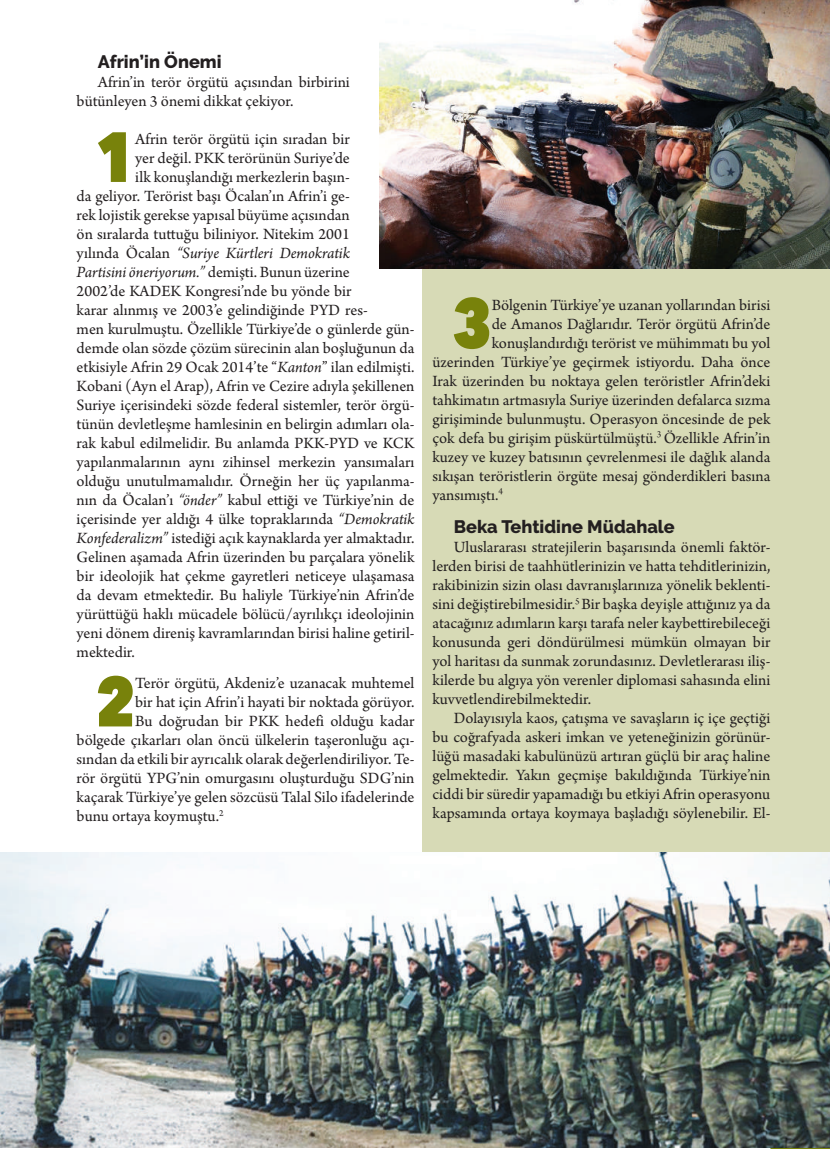
<style>
.page{position:relative;width:830px;height:1149px;background:#fff}
.page>*{position:absolute;margin:0;border:0;box-sizing:border-box;transform-origin:0 0}
.t1{font:800 70.05px "Avenir Next Condensed";color:#78820b}
.t2{font:800 18px "Raleway";color:#231f20}
.t3{font:16.5px/19px "Arno Pro";color:#231f20;text-align:justify}
.t4{font:italic 16.5px "Arno Pro";letter-spacing:-.005em;color:#231f20}
.s1{font-style:normal}
.s2{font-style:italic}
</style>
<div class="page">
<div style="left:422px;top:0;width:407px;height:1097px;background:#d7dab6"></div>
<img style="left:0;top:852px;width:829px;height:295px">
<img style="left:379px;top:0;width:450px;height:268px">
<p class="t2" style="left:98px;top:51px;width:125px">Afrin’in Önemi</p>
<p class="t3" style="left:77px;top:73px;width:275px;text-indent:21px">Afrin’in terör örgütü açısından birbirini bütünleyen 3 önemi dikkat çekiyor.</p>
<h1 class="t1" style="left:96px;top:113px;width:41px">1</h1>
<p class="t3" style="left:135px;top:130px;width:216px">Afrin terör örgütü için sıradan bir</p>
<p class="t3" style="left:135px;top:149px;width:216px">yer değil. PKK terörünün Suriye’de</p>
<p class="t3" style="left:135px;top:168px;width:216px">ilk konuşlandığı merkezlerin başın-</p>
<p class="t3" style="left:77px;top:187px;width:275px">da geliyor. Terörist başı Öcalan’ın Afrin’i ge-</p>
<p class="t3" style="left:77px;top:206px;width:274px">rek lojistik gerekse yapısal büyüme açısından</p>
<p class="t3" style="left:77px;top:225px;width:275px">ön sıralarda tuttuğu biliniyor. Nitekim 2001</p>
<p class="t4" style="left:77px;top:243px;width:275px"><span class="s1">yılında Öcalan</span> “Suriye Kürtleri Demokratik</p>
<p class="t4" style="left:77px;top:262px;width:274px">Partisini öneriyorum.” <span class="s1">demişti. Bunun üzerine</span></p>
<p class="t3" style="left:77px;top:282px;width:276px">2002’de KADEK Kongresi’nde bu yönde bir</p>
<p class="t3" style="left:77px;top:301px;width:293px">karar alınmış ve 2003’e gelindiğinde PYD res-</p>
<p class="t3" style="left:77px;top:320px;width:339px">men kurulmuştu. Özellikle Türkiye’de o günlerde gün-</p>
<p class="t3" style="left:77px;top:339px;width:339px">demde olan sözde çözüm sürecinin alan boşluğunun da</p>
<p class="t3" style="left:77px;top:358px;width:339px">etkisiyle Afrin 29 Ocak 2014’te “<span class="s2">Kanton</span>” ilan edilmişti.</p>
<p class="t3" style="left:77px;top:377px;width:339px">Kobani (Ayn el Arap), Afrin ve Cezire adıyla şekillenen</p>
<p class="t3" style="left:77px;top:396px;width:339px">Suriye içerisindeki sözde federal sistemler, terör örgü-</p>
<p class="t3" style="left:77px;top:415px;width:339px">tünün devletleşme hamlesinin en belirgin adımları ola-</p>
<p class="t3" style="left:77px;top:434px;width:339px">rak kabul edilmelidir. Bu anlamda PKK-PYD ve KCK</p>
<p class="t3" style="left:77px;top:453px;width:339px">yapılanmalarının aynı zihinsel merkezin yansımaları</p>
<p class="t3" style="left:77px;top:472px;width:339px">olduğu unutulmamalıdır. Örneğin her üç yapılanma-</p>
<p class="t3" style="left:77px;top:491px;width:339px">nın da Öcalan’ı <span class="s2">“önder”</span> kabul ettiği ve Türkiye’nin de</p>
<p class="t3" style="left:77px;top:510px;width:339px">içerisinde yer aldığı 4 ülke topraklarında <span class="s2">“Demokratik</span></p>
<p class="t3" style="left:77px;top:529px;width:339px"><span class="s2">Konfederalizm”</span> istediği açık kaynaklarda yer almaktadır.</p>
<p class="t3" style="left:77px;top:548px;width:339px">Gelinen aşamada Afrin üzerinden bu parçalara yönelik</p>
<p class="t3" style="left:77px;top:567px;width:339px">bir ideolojik hat çekme gayretleri neticeye ulaşamasa</p>
<p class="t3" style="left:77px;top:586px;width:339px">da devam etmektedir. Bu haliyle Türkiye’nin Afrin’de</p>
<p class="t3" style="left:77px;top:605px;width:339px">yürüttüğü haklı mücadele bölücü/ayrılıkçı ideolojinin</p>
<p class="t3" style="left:77px;top:624px;width:339px">yeni dönem direniş kavramlarından birisi haline getiril-</p>
<p class="t3" style="left:77px;top:643px;width:60px">mektedir.</p>
<h1 class="t1" style="left:96px;top:657px;width:41px">2</h1>
<p class="t3" style="left:135px;top:674px;width:281px">Terör örgütü, Akdeniz’e uzanacak muhtemel</p>
<p class="t3" style="left:135px;top:693px;width:280px">bir hat için Afrin’i hayati bir noktada görüyor.</p>
<p class="t3" style="left:135px;top:712px;width:281px">Bu doğrudan bir PKK hedefi olduğu kadar</p>
<p class="t3" style="left:77px;top:731px;width:339px">bölgede çıkarları olan öncü ülkelerin taşeronluğu açı-</p>
<p class="t3" style="left:77px;top:750px;width:339px">sından da etkili bir ayrıcalık olarak değerlendiriliyor. Te-</p>
<p class="t3" style="left:77px;top:769px;width:339px">rör örgütü YPG’nin omurgasını oluşturduğu SDG’nin</p>
<p class="t3" style="left:77px;top:788px;width:339px">kaçarak Türkiye’ye gelen sözcüsü Talal Silo ifadelerinde</p>
<p class="t3" style="left:77px;top:807px;width:148px">bunu ortaya koymuştu.<sup>2</sup></p>
<h1 class="t1" style="left:452px;top:279px;width:41px">3</h1>
<p class="t3" style="left:491px;top:296px;width:280px">Bölgenin Türkiye’ye uzanan yollarından birisi</p>
<p class="t3" style="left:491px;top:315px;width:280px">de Amanos Dağlarıdır. Terör örgütü Afrin’de</p>
<p class="t3" style="left:491px;top:334px;width:280px">konuşlandırdığı terörist ve mühimmatı bu yol</p>
<p class="t3" style="left:432px;top:353px;width:339px">üzerinden Türkiye’ye geçirmek istiyordu. Daha önce</p>
<p class="t3" style="left:432px;top:372px;width:339px">Irak üzerinden bu noktaya gelen teröristler Afrin’deki</p>
<p class="t3" style="left:432px;top:391px;width:339px">tahkimatın artmasıyla Suriye üzerinden defalarca sızma</p>
<p class="t3" style="left:432px;top:410px;width:339px">girişiminde bulunmuştu. Operasyon öncesinde de pek</p>
<p class="t3" style="left:432px;top:429px;width:339px">çok defa bu girişim püskürtülmüştü.<sup>3</sup> Özellikle Afrin’in</p>
<p class="t3" style="left:432px;top:448px;width:339px">kuzey ve kuzey batısının çevrelenmesi ile dağlık alanda</p>
<p class="t3" style="left:432px;top:467px;width:339px">sıkışan teröristlerin örgüte mesaj gönderdikleri basına</p>
<p class="t3" style="left:432px;top:486px;width:72px">yansımıştı.<sup>4</sup></p>
<p class="t2" style="left:453px;top:516px;width:222px">Beka Tehtidine Müdahale</p>
<p class="t3" style="left:432px;top:538px;width:339px;text-indent:21px">Uluslararası stratejilerin başarısında önemli faktör&shy;lerden birisi de taahhütlerinizin ve hatta tehditlerinizin, rakibinizin sizin olası davranışlarınıza yönelik beklenti&shy;sini değiştirebilmesidir.<sup>5</sup> Bir başka deyişle attığınız ya da atacağınız adımların karşı tarafa neler kaybettirebileceği konusunda geri döndürülmesi mümkün olmayan bir yol haritası da sunmak zorundasınız. Devletlerarası iliş&shy;kilerde bu algıya yön verenler diplomasi sahasında elini kuvvetlendirebilmektedir.</p>
<p class="t3" style="left:432px;top:709px;width:339px;text-indent:21px">Dolayısıyla kaos, çatışma ve savaşların iç içe geçtiği bu coğrafyada askeri imkan ve yeteneğinizin görünür&shy;lüğü masadaki kabulünüzü artıran güçlü bir araç haline gelmektedir. Yakın geçmişe bakıldığında Türkiye’nin ciddi bir süredir yapamadığı bu etkiyi Afrin operasyonu kapsamında ortaya koymaya başladığı söylenebilir. El-</p>
</div>
